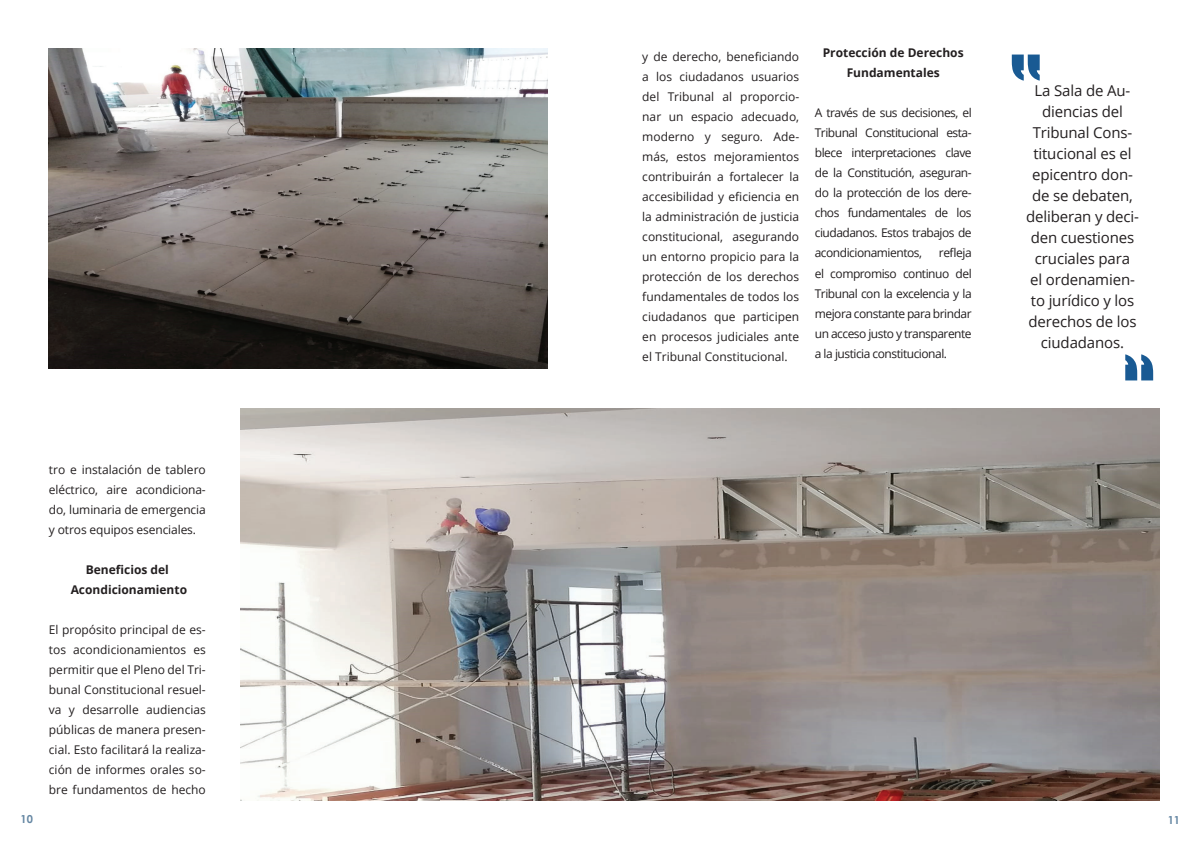
<style>
.page{position:relative;width:1191px;height:842px;background:#fff}
.page>*{position:absolute;margin:0;border:0;box-sizing:border-box;transform-origin:0 0}
.t1{font:15px/21px "Open Sans";letter-spacing:-.01em;color:#231f20;text-align:center}
.t2{font:12px/20px "Open Sans";letter-spacing:-.01em;color:#231f20;text-align:justify}
.t3{font:700 12px/20px "Open Sans";color:#231f20;text-align:center}
.t4{font:700 11px "Century Gothic";color:#6587a3}
</style>
<div class="page">
<img style="left:48px;top:48px;width:499px;height:321px">
<img style="left:240px;top:408px;width:919px;height:393px">
<p class="t2" style="left:49px;top:460px;width:158px">tro e instalación de tablero eléctrico, aire acondiciona&shy;do, luminaria de emergencia y otros equipos esenciales.</p>
<p class="t3" style="left:71px;top:560px;width:118px">Beneficios del<br>Acondicionamiento</p>
<p class="t2" style="left:49px;top:620px;width:158px">El propósito principal de es&shy;tos acondicionamientos es permitir que el Pleno del Tri&shy;bunal Constitucional resuel&shy;va y desarrolle audiencias públicas de manera presen&shy;cial. Esto facilitará la realiza&shy;ción de informes orales so&shy;bre fundamentos de hecho</p>
<p class="t2" style="left:642px;top:46px;width:158px">y de derecho, beneficiando a los ciudadanos usuarios del Tribunal al proporcio&shy;nar un espacio adecuado, moderno y seguro. Ade&shy;más, estos mejoramientos contribuirán a fortalecer la accesibilidad y eficiencia en la administración de justicia constitucional, asegurando un entorno propicio para la protección de los derechos fundamentales de todos los ciudadanos que participen en procesos judiciales ante el Tribunal Constitucional.</p>
<p class="t3" style="left:822px;top:43px;width:142px">Protección de Derechos<br>Fundamentales</p>
<p class="t2" style="left:814px;top:103px;width:158px">A través de sus decisiones, el Tribunal Constitucional esta&shy;blece interpretaciones clave de la Constitución, aseguran&shy;do la protección de los dere&shy;chos fundamentales de los ciudadanos. Estos trabajos de acondicionamientos,</p>
<p class="t2" style="left:814px;top:243px;width:158px;text-indent:124px">refleja el compromiso continuo del Tribunal con la excelencia y la mejora constante para brindar un acceso justo y transparente a la justicia constitucional.</p>
<p class="t1" style="left:1026px;top:80px;width:114px">La Sala de Au&shy;diencias del<br>Tribunal Cons&shy;titucional es el epicentro don&shy;de se debaten, deliberan y deci&shy;den cuestiones cruciales para<br>el ordenamien&shy;to jurídico y los derechos de los ciudadanos.</p>
<p class="t4" style="left:21px;top:810px;width:14px">10</p>
<p class="t4" style="left:1167px;top:811px;width:14px">11</p>
</div>
